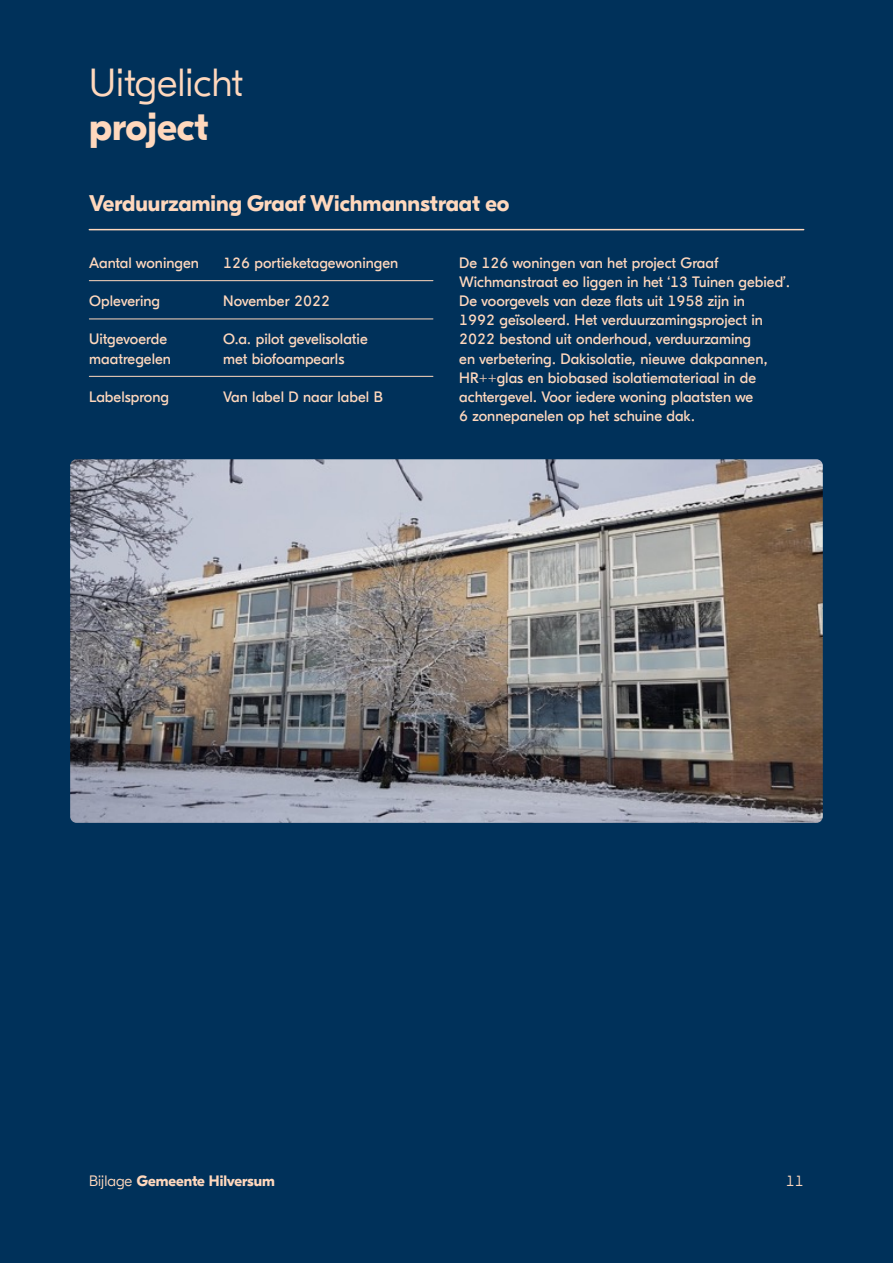
<style>
.page{position:relative;width:893px;height:1263px;background:#00315a}
.page>*{position:absolute;margin:0;border:0;box-sizing:border-box;transform-origin:0 0}
.t1{font:300 39px "GT Eesti Display";color:#ffd8bd}
.t2{font:700 39px "GT Eesti Display";color:#ffd8bd}
.t3{font:700 22.5px "GT Eesti Display";color:#ffd8bd}
.t4{font:15px/19.2px "GT Eesti Display";color:#ffd8bd}
.t5{font:700 15px "GT Eesti Display";color:#ffd8bd}
.t6{font:300 15px "GT Eesti Display";color:#ffd8bd}
.s1{font-weight:300}
</style>
<div class="page">
<img style="left:70px;top:459px;width:753px;height:364px">
<hr style="left:89px;top:229px;width:715px;height:1px;background:#ffd8bd">
<hr style="left:89px;top:280px;width:344px;height:1px;background:#ffd8bd">
<hr style="left:89px;top:319px;width:344px;height:1px;background:#ffd8bd">
<hr style="left:89px;top:376px;width:344px;height:1px;background:#ffd8bd">
<h1 class="t1" style="left:89px;top:61px;width:156px">Uitgelicht</h1>
<h1 class="t2" style="left:89px;top:105px;width:121px">project</h1>
<h2 class="t3" style="left:89px;top:190px;width:422px">Verduurzaming Graaf Wichmannstraat eo</h2>
<p class="t4" style="left:89px;top:254px;width:111px">Aantal woningen</p>
<p class="t4" style="left:223px;top:254px;width:177px">126 portieketagewoningen</p>
<p class="t4" style="left:89px;top:292px;width:72px">Oplevering</p>
<p class="t4" style="left:223px;top:292px;width:108px">November 2022</p>
<p class="t4" style="left:89px;top:330px;width:79px">Uitgevoerde</p>
<p class="t4" style="left:223px;top:330px;width:146px">O.a. pilot gevelisolatie</p>
<p class="t4" style="left:89px;top:349px;width:83px">maatregelen</p>
<p class="t4" style="left:223px;top:349px;width:123px">met biofoampearls</p>
<p class="t4" style="left:89px;top:387px;width:81px">Labelsprong</p>
<p class="t4" style="left:223px;top:387px;width:161px">Van label D naar label B</p>
<p class="t4" style="left:459px;top:254px;width:333px">De 126 woningen van het project Graaf Wichmanstraat eo liggen in het ‘13 Tuinen gebied’.<br>De voorgevels van deze flats uit 1958 zijn in<br>1992 geïsoleerd. Het verduurzamingsproject in 2022 bestond uit onderhoud, verduurzaming<br>en verbetering. Dakisolatie, nieuwe dakpannen, HR++glas en biobased isolatiemateriaal in de achtergevel. Voor iedere woning plaatsten we<br>6 zonnepanelen op het schuine dak.</p>
<p class="t5" style="left:89px;top:1173px;width:187px"><span class="s1">Bijlage</span> Gemeente Hilversum</p>
<p class="t6" style="left:786px;top:1173px;width:19px">11</p>
</div>
